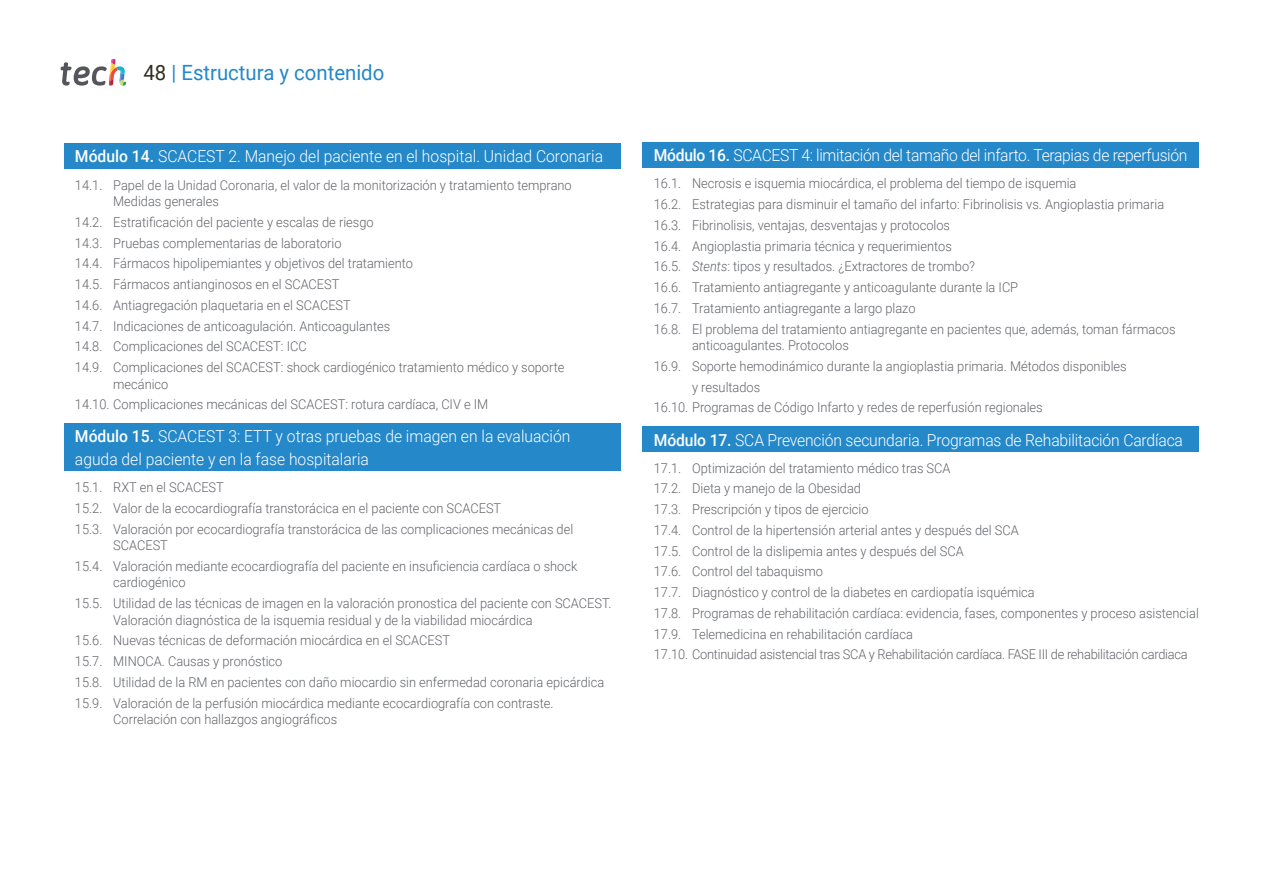
<style>
.page{position:relative;width:1263px;height:893px;background:#fff}
.page>*{position:absolute;margin:0;border:0;box-sizing:border-box;transform-origin:0 0}
.t1{font:21px "Roboto";color:#2488c9}
.t2{font:300 16.5px/22.5px "Roboto";letter-spacing:-.005em;color:#fff;scale:.95 1}
.t3{font:300 13.5px/20.7px "Roboto";color:#61646a;scale:.95 1}
.s1{color:#312e20}
.s2{font-weight:500}
.s3{font-style:italic}
</style>
<div class="page">
<svg style="left:61px;top:59px;width:65px;height:27px"></svg>
<div style="left:643px;top:142px;width:556px;height:25px;background:#2488c9"></div>
<div style="left:643px;top:427px;width:556px;height:25px;background:#2488c9"></div>
<div style="left:64px;top:144px;width:556px;height:25px;background:#2488c9"></div>
<div style="left:64px;top:424px;width:556px;height:47px;background:#2488c9"></div>
<h1 class="t1" style="left:144px;top:57px;width:242px"><span class="s1">48</span> | Estructura y contenido</h1>
<p class="t2" style="left:75px;top:145px;width:557px"><span class="s2">Módulo 14.</span> SCACEST 2. Manejo del paciente en el hospital. Unidad Coronaria</p>
<p class="t3" style="left:113px;top:176px;width:484px;line-height:16.5px;text-indent:-38px">14.1. Papel de la Unidad Coronaria, el valor de la monitorización y tratamiento temprano<br>Medidas generales</p>
<p class="t3" style="left:75px;top:211px;width:517px">14.2. Estratificación del paciente y escalas de riesgo<br>14.3. Pruebas complementarias de laboratorio<br>14.4. Fármacos hipolipemiantes y objetivos del tratamiento<br>14.5. Fármacos antianginosos en el SCACEST<br>14.6. Antiagregación plaquetaria en el SCACEST<br>14.7. Indicaciones de anticoagulación. Anticoagulantes<br>14.8. Complicaciones del SCACEST: ICC<br>14.9. Complicaciones del SCACEST: shock cardiogénico tratamiento médico y soporte</p>
<p class="t3" style="left:75px;top:373px;width:437px;text-indent:38px">mecánico<br>14.10. Complicaciones mecánicas del SCACEST: rotura cardíaca, CIV e IM</p>
<p class="t2" style="left:75px;top:425px;width:523px"><span class="s2">Módulo 15.</span> SCACEST 3: ETT y otras pruebas de imagen en la evaluación aguda del paciente y en la fase hospitalaria</p>
<p class="t3" style="left:75px;top:476px;width:526px">15.1. RXT en el SCACEST<br>15.2. Valor de la ecocardiografía transtorácica en el paciente con SCACEST<br>15.3. Valoración por ecocardiografía transtorácica de las complicaciones mecánicas del</p>
<p class="t3" style="left:75px;top:534px;width:530px;text-indent:38px">SCACEST<br>15.4. Valoración mediante ecocardiografía del paciente en insuficiencia cardíaca o shock</p>
<p class="t3" style="left:75px;top:572px;width:566px;text-indent:38px">cardiogénico<br>15.5. Utilidad de las técnicas de imagen en la valoración pronostica del paciente con SCACEST.</p>
<p class="t3" style="left:75px;top:609px;width:559px;text-indent:38px">Valoración diagnóstica de la isquemia residual y de la viabilidad miocárdica<br>15.6. Nuevas técnicas de deformación miocárdica en el SCACEST<br>15.7. MINOCA. Causas y pronóstico<br>15.8. Utilidad de la RM en pacientes con daño miocardio sin enfermedad coronaria epicárdica 15.9. Valoración de la perfusión miocárdica mediante ecocardiografía con contraste.</p>
<p class="t3" style="left:113px;top:708px;width:237px">Correlación con hallazgos angiográficos</p>
<p class="t2" style="left:654px;top:143px;width:563px"><span class="s2">Módulo 16.</span> SCACEST 4: limitación del tamaño del infarto. Terapias de reperfusión</p>
<p class="t3" style="left:654px;top:173px;width:551px">16.1. Necrosis e isquemia miocárdica, el problema del tiempo de isquemia<br>16.2. Estrategias para disminuir el tamaño del infarto: Fibrinolisis vs. Angioplastia primaria 16.3. Fibrinolisis, ventajas, desventajas y protocolos<br>16.4. Angioplastia primaria técnica y requerimientos<br>16.5. <span class="s3">Stents</span>: tipos y resultados. ¿Extractores de trombo?<br>16.6. Tratamiento antiagregante y anticoagulante durante la ICP<br>16.7. Tratamiento antiagregante a largo plazo<br>16.8. El problema del tratamiento antiagregante en pacientes que, además, toman fármacos</p>
<p class="t3" style="left:692px;top:334px;width:166px">anticoagulantes. Protocolos</p>
<p class="t3" style="left:654px;top:355px;width:499px">16.9. Soporte hemodinámico durante la angioplastia primaria. Métodos disponibles</p>
<p class="t3" style="left:692px;top:376px;width:73px">y resultados</p>
<p class="t3" style="left:654px;top:397px;width:411px">16.10. Programas de Código Infarto y redes de reperfusión regionales</p>
<p class="t2" style="left:654px;top:428px;width:558px"><span class="s2">Módulo 17.</span> SCA Prevención secundaria. Programas de Rehabilitación Cardíaca</p>
<p class="t3" style="left:654px;top:457px;width:575px">17.1. Optimización del tratamiento médico tras SCA<br>17.2. Dieta y manejo de la Obesidad<br>17.3. Prescripción y tipos de ejercicio<br>17.4. Control de la hipertensión arterial antes y después del SCA<br>17.5. Control de la dislipemia antes y después del SCA<br>17.6. Control del tabaquismo<br>17.7. Diagnóstico y control de la diabetes en cardiopatía isquémica<br>17.8. Programas de rehabilitación cardíaca: evidencia, fases, componentes y proceso asistencial 17.9. Telemedicina en rehabilitación cardíaca<br>17.10. Continuidad asistencial tras SCA y Rehabilitación cardíaca. FASE III de rehabilitación cardiaca</p>
</div>
